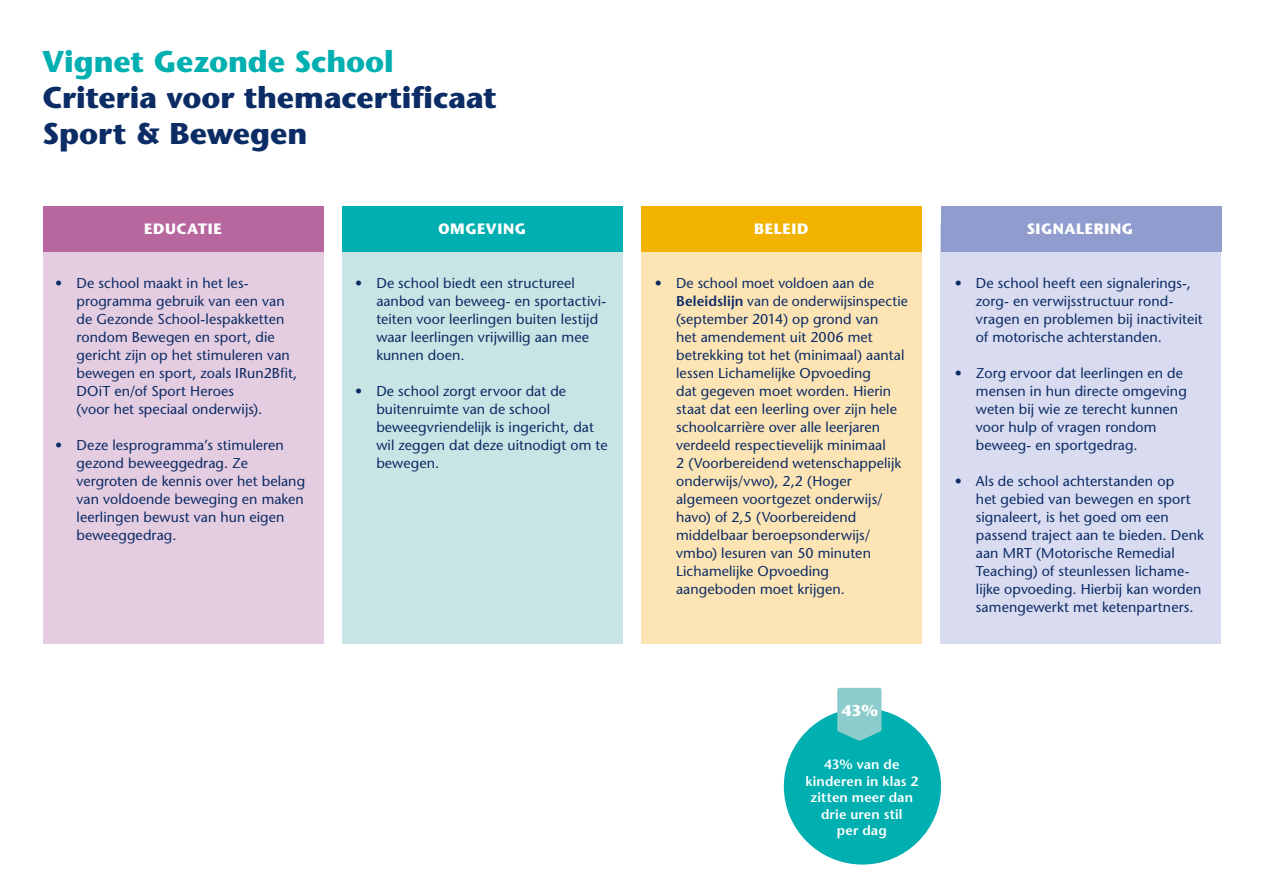
<style>
.page{position:relative;width:1263px;height:893px;background:#fff}
.page>*{position:absolute;margin:0;border:0;box-sizing:border-box;transform-origin:0 0}
.t1{font:700 30px/36px "Stone Sans";color:#0c2c65}
.t2{font:700 30px "Stone Sans";color:#00afb0}
.t3{font:700 15.75px "Stone Sans";color:#fff}
.t4{font:700 15px "Stone Sans";letter-spacing:.035em;color:#fff}
.t5{font:14.25px/18px "Stone Sans";letter-spacing:.005em;color:#0c2c65}
.t6{font:600 13.5px/16.5px "Stone Sans";letter-spacing:.01em;color:#fff;text-align:center}
.s1{font-weight:600}
</style>
<div class="page">
<div style="left:43px;top:223px;width:280px;height:421px;background:#e4cce1"></div>
<div style="left:342px;top:223px;width:280px;height:421px;background:#c8e4e4"></div>
<div style="left:940px;top:223px;width:280px;height:421px;background:#d9dbf0"></div>
<div style="left:642px;top:223px;width:280px;height:421px;background:#fce4b5"></div>
<div style="left:43px;top:206px;width:280px;height:46px;background:#b7679e"></div>
<div style="left:941px;top:206px;width:280px;height:46px;background:#919cce"></div>
<div style="left:342px;top:206px;width:280px;height:46px;background:#00afb0"></div>
<div style="left:642px;top:206px;width:280px;height:46px;background:#f1b300"></div>
<div style="left:784px;top:708px;width:157px;height:156px;background:#00afb0;border-radius:50%"></div>
<svg style="left:837px;top:688px;width:44px;height:53px;background:#7fc9c9"></svg>
<h1 class="t2" style="left:43px;top:43px;width:353px">Vignet Gezonde School</h1>
<h1 class="t1" style="left:43px;top:79px;width:456px">Criteria voor themacertificaat<br>Sport &amp; Bewegen</h1>
<p class="t4" style="left:144px;top:219px;width:79px">EDUCATIE</p>
<p class="t4" style="left:438px;top:219px;width:89px">OMGEVING</p>
<p class="t4" style="left:754px;top:219px;width:56px">BELEID</p>
<p class="t4" style="left:1027px;top:219px;width:108px">SIGNALERING</p>
<p class="t5" style="left:77px;top:274px;width:222px;text-indent:-21px">• De school maakt in het les&shy;programma gebruik van een van de Gezonde School-lespakketten rondom Bewegen en sport, die gericht zijn op het stimuleren van bewegen en sport, zoals IRun2Bfit,<br>DOiT en/of Sport Heroes<br>(voor het speciaal onderwijs).</p>
<p class="t5" style="left:77px;top:436px;width:230px;text-indent:-21px">• Deze lesprogramma’s stimuleren gezond beweeggedrag. Ze vergroten de kennis over het belang van voldoende beweging en maken leerlingen bewust van hun eigen beweeggedrag.</p>
<p class="t5" style="left:376px;top:274px;width:231px;text-indent:-21px">• De school biedt een structureel aanbod van beweeg- en sportactivi&shy;teiten voor leerlingen buiten lestijd waar leerlingen vrijwillig aan mee kunnen doen.</p>
<p class="t5" style="left:376px;top:382px;width:233px;text-indent:-21px">• De school zorgt ervoor dat de buitenruimte van de school beweegvriendelijk is ingericht, dat wil zeggen dat deze uitnodigt om te bewegen.</p>
<p class="t5" style="left:676px;top:274px;width:233px;text-indent:-21px">• De school moet voldoen aan de<br><span class="s1">Beleidslijn</span> van de onderwijsinspectie (september 2014) op grond van<br>het amendement uit 2006 met betrekking tot het (minimaal) aantal lessen Lichamelijke Opvoeding<br>dat gegeven moet worden. Hierin staat dat een leerling over zijn hele schoolcarrière over alle leerjaren verdeeld respectievelijk minimaal<br>2 (Voorbereidend wetenschappelijk onderwijs/vwo), 2,2 (Hoger algemeen voortgezet onderwijs/ havo) of 2,5 (Voorbereidend middelbaar beroepsonderwijs/ vmbo) lesuren van 50 minuten<br>Lichamelijke Opvoeding aangeboden moet krijgen.</p>
<p class="t5" style="left:976px;top:274px;width:228px;text-indent:-21px">• De school heeft een signalerings-, zorg- en verwijsstructuur rond&shy;vragen en problemen bij inactiviteit of motorische achterstanden.</p>
<p class="t5" style="left:976px;top:364px;width:212px;text-indent:-21px">• Zorg ervoor dat leerlingen en de mensen in hun directe omgeving weten bij wie ze terecht kunnen voor hulp of vragen rondom beweeg- en sportgedrag.</p>
<p class="t5" style="left:976px;top:472px;width:229px;text-indent:-21px">• Als de school achterstanden op<br>het gebied van bewegen en sport signaleert, is het goed om een passend traject aan te bieden. Denk aan MRT (Motorische Remedial<br>Teaching) of steunlessen lichame&shy;lijke opvoeding. Hierbij kan worden samengewerkt met ketenpartners.</p>
<p class="t3" style="left:842px;top:700px;width:38px">43%</p>
<p class="t6" style="left:805px;top:756px;width:114px">43% van de kinderen in klas 2 zitten meer dan drie uren stil<br>per dag</p>
</div>
